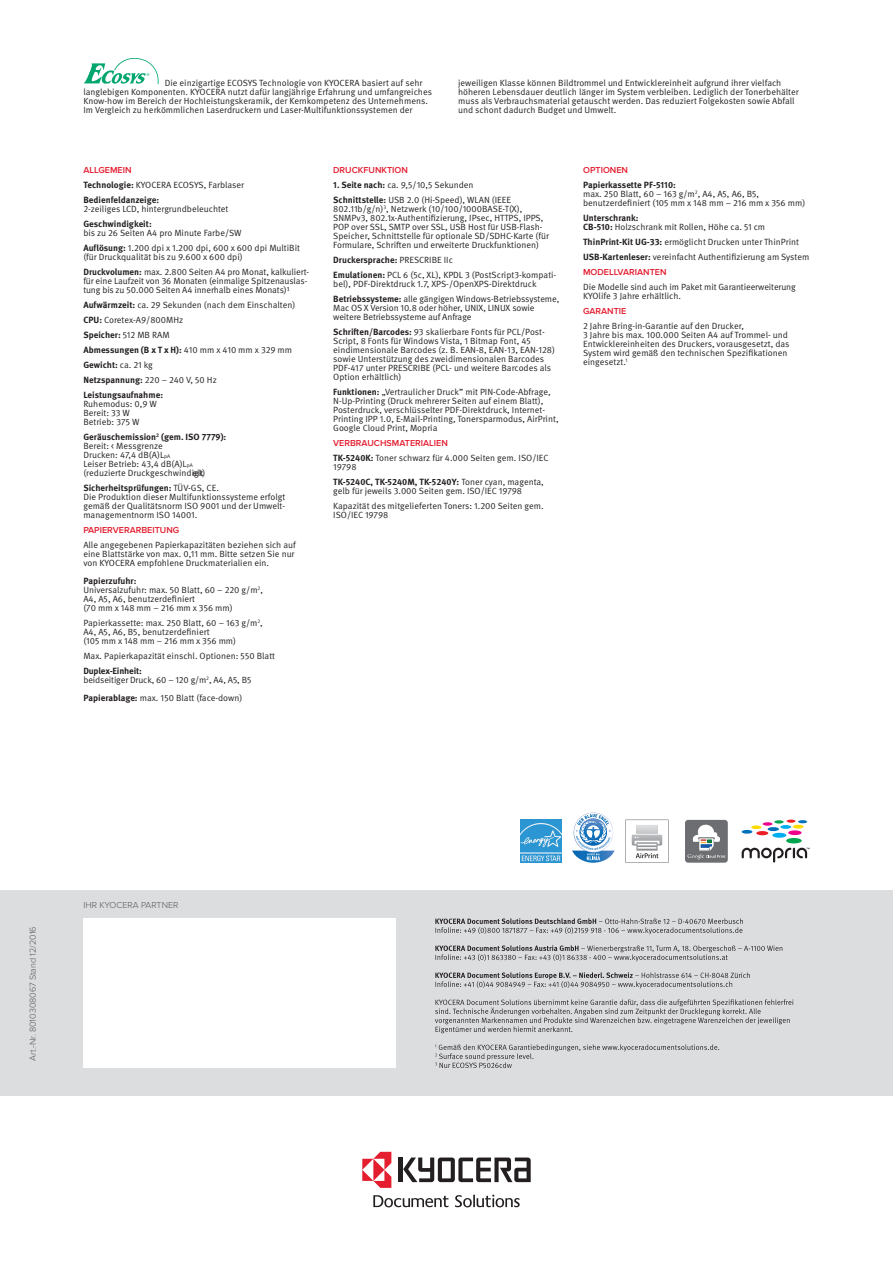
<style>
.page{position:relative;width:893px;height:1263px;background:#fff}
.page>*{position:absolute;margin:0;border:0;box-sizing:border-box;transform-origin:0 0}
.Copy2_space_after_2p{font:9px/9px "Meta Pro Norm";color:#231f20}
.Copy2_space_after_2p-2{font:700 9px "Meta Pro";color:#231f20}
.Copy2_space_after_2p-3{font:600 9px "Proxima Nova";color:#e41d2f}
.Business_Partner_Num{font:300 9px "Proxima Nova";color:#57585a}
.Subhead_red{font:600 9px "Proxima Nova";color:#e41d2f}
.s1{font-family:"Meta Pro";font-weight:700}
.s2{font-family:"Meta Pro Norm";font-weight:400}
</style>
<div class="page">
<hr style="left:399px;top:1157px;width:4px;height:25px;background:#231f20">
<svg style="left:403px;top:1157px;width:128px;height:25px"></svg>
<svg style="left:362px;top:1152px;width:29px;height:36px"></svg>
<svg style="left:455px;top:1195px;width:65px;height:12px"></svg>
<svg style="left:373px;top:1195px;width:75px;height:12px"></svg>
<svg style="left:84px;top:58px;width:75px;height:27px"></svg>
<div style="left:0;top:891px;width:893px;height:205px;background:#dcdddf"></div>
<div style="left:83px;top:918px;width:313px;height:150px;background:#fff"></div>
<svg style="left:435px;top:1044px;width:284px;height:24px"></svg>
<svg style="left:435px;top:999px;width:358px;height:34px"></svg>
<svg style="left:435px;top:972px;width:315px;height:16px"></svg>
<svg style="left:435px;top:945px;width:347px;height:16px"></svg>
<svg style="left:435px;top:918px;width:308px;height:16px"></svg>
<img style="left:520px;top:820px;width:42px;height:42px">
<svg style="left:625px;top:820px;width:44px;height:43px"></svg>
<img style="left:628px;top:824px;width:38px;height:27px">
<div style="left:786px;top:838px;width:16px;height:5px;background:#00a54f;border-radius:50%"></div>
<div style="left:788px;top:830px;width:14px;height:5px;background:#ed028c;border-radius:50%"></div>
<div style="left:772px;top:833px;width:14px;height:5px;background:#00aeef;border-radius:50%"></div>
<svg style="left:756px;top:831px;width:12px;height:4px"></svg>
<svg style="left:768px;top:827px;width:11px;height:4px"></svg>
<svg style="left:751px;top:825px;width:10px;height:4px"></svg>
<svg style="left:742px;top:830px;width:10px;height:4px"></svg>
<svg style="left:763px;top:820px;width:44px;height:8px"></svg>
<svg style="left:742px;top:848px;width:68px;height:14px"></svg>
<svg style="left:573px;top:812px;width:40px;height:40px"></svg>
<svg style="left:572px;top:814px;width:43px;height:49px"></svg>
<div style="left:685px;top:820px;width:43px;height:43px;background:#6d6e71;border-radius:3px"></div>
<svg style="left:687px;top:824px;width:38px;height:35px"></svg>
<p class="Copy2_space_after_2p" style="left:83px;top:77px;width:350px;text-indent:81px">Die einzigartige ECOSYS Technologie von KYOCERA basiert auf sehr langlebigen Komponenten. KYOCERA nutzt dafür langjährige Erfahrung und umfangreiches Know-how im Bereich der Hochleistungskeramik, der Kernkompetenz des Unternehmens.<br>Im Vergleich zu herkömmlichen Laserdruckern und Laser-Multifunktionssystemen der</p>
<p class="Copy2_space_after_2p" style="left:458px;top:77px;width:342px">jeweiligen Klasse können Bildtrommel und Entwicklereinheit aufgrund ihrer vielfach höheren Lebensdauer deutlich länger im System verbleiben. Lediglich der Tonerbehälter muss als Verbrauchsmaterial getauscht werden. Das reduziert Folgekosten sowie Abfall und schont dadurch Budget und Umwelt.</p>
<p class="Subhead_red" style="left:83px;top:164px;width:50px">ALLGEMEIN</p>
<p class="Copy2_space_after_2p" style="left:83px;top:179px;width:162px"><span class="s1">Technologie:</span> KYOCERA ECOSYS, Farblaser</p>
<p class="Copy2_space_after_2p" style="left:83px;top:194px;width:147px"><span class="s1">Bedienfeldanzeige:<br></span>2-zeiliges LCD, hintergrundbeleuchtet</p>
<p class="Copy2_space_after_2p" style="left:83px;top:218px;width:160px"><span class="s1">Geschwindigkeit:<br></span>bis zu 26 Seiten A4 pro Minute Farbe/SW</p>
<p class="Copy2_space_after_2p" style="left:83px;top:242px;width:218px"><span class="s1">Auflösung:</span> 1.200 dpi x 1.200 dpi, 600 x 600 dpi MultiBit (für Druckqualität bis zu 9.600 x 600 dpi)</p>
<p class="Copy2_space_after_2p" style="left:83px;top:266px;width:227px"><span class="s1">Druckvolumen:</span> max. 2.800 Seiten A4 pro Monat, kalkuliert&shy;für eine Laufzeit von 36 Monaten (einmalige Spitzenauslas&shy;tung bis zu 50.000 Seiten A4 innerhalb eines Monats)1</p>
<p class="Copy2_space_after_2p" style="left:83px;top:299px;width:214px"><span class="s1">Aufwärmzeit:</span> ca. 29 Sekunden (nach dem Einschalten)</p>
<p class="Copy2_space_after_2p" style="left:83px;top:314px;width:101px"><span class="s1">CPU:</span> Coretex-A9/800MHz</p>
<p class="Copy2_space_after_2p-2" style="left:83px;top:327px;width:88px">Speicher: <span class="s2">512 MB RAM</span></p>
<p class="Copy2_space_after_2p-2" style="left:83px;top:343px;width:210px">Abmessungen (B x T x H): <span class="s2">410 mm x 410 mm x 329 mm</span></p>
<p class="Copy2_space_after_2p-2" style="left:83px;top:357px;width:71px">Gewicht: <span class="s2">ca. 21 kg</span></p>
<p class="Copy2_space_after_2p-2" style="left:83px;top:372px;width:135px">Netzspannung: <span class="s2">220 – 240 V, 50 Hz</span></p>
<p class="Copy2_space_after_2p" style="left:83px;top:389px;width:81px"><span class="s1">Leistungsaufnahme:<br></span>Ruhemodus: 0,9 W<br>Bereit: 33 W<br>Betrieb: 375 W</p>
<p class="Copy2_space_after_2p" style="left:83px;top:431px;width:144px"><span class="s1">Geräuschemission</span><sup>2</sup> <span class="s1">(gem. ISO 7779):<br></span>Bereit: &lt; Messgrenze<br>Drucken: 47,4 dB(A)L<sub>pA<br></sub>Leiser Betrieb: 43,4 dB(A)L<sub>pA </sub>(reduzierte Druckgeschwindigk</p>
<p class="Copy2_space_after_2p" style="left:193px;top:468px;width:14px">eit)</p>
<p class="Copy2_space_after_2p" style="left:83px;top:482px;width:204px"><span class="s1">Sicherheitsprüfungen:</span> TÜV-GS, CE.<br>Die Produktion dieser Multifunktionssysteme erfolgt gemäß der Qualitätsnorm ISO 9001 und der Umwelt&shy;managementnorm ISO 14001.</p>
<p class="Copy2_space_after_2p-3" style="left:83px;top:524px;width:97px">PAPIERVERARBEITUNG</p>
<p class="Copy2_space_after_2p" style="left:83px;top:539px;width:214px">Alle angegebenen Papierkapazitäten beziehen sich auf eine Blattstärke von max. 0,11 mm. Bitte setzen Sie nur von KYOCERA empfohlene Druckmaterialien ein.</p>
<p class="Copy2_space_after_2p" style="left:83px;top:575px;width:181px"><span class="s1">Papierzufuhr:<br></span>Universalzufuhr: max. 50 Blatt, 60 – 220 g/m<sup>2</sup>,<br>A4, A5, A6, benutzerdefiniert<br>(70 mm x 148 mm – 216 mm x 356 mm)</p>
<p class="Copy2_space_after_2p" style="left:83px;top:617px;width:181px">Papierkassette: max. 250 Blatt, 60 – 163 g/m<sup>2</sup>,<br>A4, A5, A6, B5, benutzerdefiniert<br>(105 mm x 148 mm – 216 mm x 356 mm)</p>
<p class="Copy2_space_after_2p" style="left:83px;top:650px;width:193px">Max. Papierkapazität einschl. Optionen: 550 Blatt</p>
<p class="Copy2_space_after_2p" style="left:83px;top:665px;width:170px"><span class="s1">Duplex-Einheit:<br></span>beidseitiger Druck, 60 – 120 g/m<sup>2</sup>, A4, A5, B5</p>
<p class="Copy2_space_after_2p" style="left:83px;top:692px;width:160px"><span class="s1">Papierablage:</span> max. 150 Blatt (face-down)</p>
<p class="Copy2_space_after_2p-3" style="left:333px;top:164px;width:76px">DRUCKFUNKTION</p>
<p class="Copy2_space_after_2p" style="left:333px;top:179px;width:142px"><span class="s1">1. Seite nach:</span> ca. 9,5/10,5 Sekunden</p>
<p class="Copy2_space_after_2p" style="left:333px;top:194px;width:217px"><span class="s1">Schnittstelle:</span> USB 2.0 (Hi-Speed), WLAN (IEEE 802.11b/g/n)<sup>3</sup>, Netzwerk (10/100/1000BASE-T(X), SNMPv3, 802.1x-Authentifizierung, IPsec, HTTPS, IPPS, POP over SSL, SMTP over SSL, USB Host für USB-Flash-Speicher, Schnittstelle für optionale SD/SDHC-Karte (für Formulare, Schriften und erweiterte Druckfunktionen)</p>
<p class="Copy2_space_after_2p-2" style="left:333px;top:252px;width:121px">Druckersprache: <span class="s2">PRESCRIBE IIc</span></p>
<p class="Copy2_space_after_2p" style="left:333px;top:269px;width:225px"><span class="s1">Emulationen:</span> PCL 6 (5c, XL), KPDL 3 (PostScript3-kompati&shy;bel), PDF-Direktdruck 1.7, XPS-/OpenXPS-Direktdruck</p>
<p class="Copy2_space_after_2p" style="left:333px;top:293px;width:228px"><span class="s1">Betriebssysteme:</span> alle gängigen Windows-Betriebssysteme,<br>Mac OS X Version 10.8 oder höher, UNIX, LINUX sowie weitere Betriebssysteme auf Anfrage</p>
<p class="Copy2_space_after_2p" style="left:333px;top:326px;width:223px"><span class="s1">Schriften/Barcodes:</span> 93 skalierbare Fonts für PCL/Post-Script, 8 Fonts für Windows Vista, 1 Bitmap Font, 45 eindimensionale Barcodes (z. B. EAN-8, EAN-13, EAN-128) sowie Unterstützung des zweidimensionalen Barcodes PDF-417 unter PRESCRIBE (PCL- und weitere Barcodes als Option erhältlich)</p>
<p class="Copy2_space_after_2p" style="left:333px;top:386px;width:227px"><span class="s1">Funktionen:</span> „Vertraulicher Druck” mit PIN-Code-Abfrage, N-Up-Printing (Druck mehrerer Seiten auf einem Blatt), Posterdruck, verschlüsselter PDF-Direktdruck, Internet-Printing IPP 1.0, E-Mail-Printing, Tonersparmodus, AirPrint, Google Cloud Print, Mopria</p>
<p class="Copy2_space_after_2p-3" style="left:333px;top:437px;width:116px">VERBRAUCHSMATERIALIEN</p>
<p class="Copy2_space_after_2p" style="left:333px;top:452px;width:217px"><span class="s1">TK-5240K:</span> Toner schwarz für 4.000 Seiten gem. ISO/IEC<br>19798</p>
<p class="Copy2_space_after_2p" style="left:333px;top:476px;width:212px"><span class="s1">TK-5240C, TK-5240M, TK-5240Y:</span> Toner cyan, magenta, gelb für jeweils 3.000 Seiten gem. ISO/IEC 19798</p>
<p class="Copy2_space_after_2p" style="left:333px;top:500px;width:212px">Kapazität des mitgelieferten Toners: 1.200 Seiten gem.<br>ISO/IEC 19798</p>
<p class="Copy2_space_after_2p-3" style="left:583px;top:164px;width:46px">OPTIONEN</p>
<p class="Copy2_space_after_2p" style="left:583px;top:179px;width:224px"><span class="s1">Papierkassette PF-5110:<br></span>max. 250 Blatt, 60 – 163 g/m<sup>2</sup>, A4, A5, A6, B5, benutzerdefiniert (105 mm x 148 mm – 216 mm x 356 mm)</p>
<p class="Copy2_space_after_2p" style="left:583px;top:212px;width:184px"><span class="s1">Unterschrank:<br>CB-510:</span> Holzschrank mit Rollen, Höhe ca. 51 cm</p>
<p class="Copy2_space_after_2p" style="left:583px;top:236px;width:217px"><span class="s1">ThinPrint-Kit UG-33:</span> ermöglicht Drucken unter ThinPrint</p>
<p class="Copy2_space_after_2p" style="left:583px;top:251px;width:228px"><span class="s1">USB-Kartenleser:</span> vereinfacht Authentifizierung am System</p>
<p class="Copy2_space_after_2p-3" style="left:583px;top:266px;width:85px">MODELLVARIANTEN</p>
<p class="Copy2_space_after_2p" style="left:583px;top:281px;width:214px">Die Modelle sind auch im Paket mit Garantieerweiterung<br>KYOlife 3 Jahre erhältlich.</p>
<p class="Copy2_space_after_2p-3" style="left:583px;top:305px;width:45px">GARANTIE</p>
<p class="Copy2_space_after_2p" style="left:583px;top:320px;width:162px">2 Jahre Bring-in-Garantie auf den Drucker,</p>
<p class="Copy2_space_after_2p" style="left:583px;top:329px;width:208px">3 Jahre bis max. 100.000 Seiten A4 auf Trommel- und Entwicklereinheiten des Druckers, vorausgesetzt, das System wird gemäß den technischen Spezifikationen eingesetzt.<sup>1</sup></p>
<p class="Business_Partner_Num" style="left:28px;top:1061px;width:136px;rotate:-90deg">Art.-Nr. 8010308067 Stand 12/2016</p>
<p class="Business_Partner_Num" style="left:83px;top:899px;width:97px">IHR KYOCERA PARTNER</p>
</div>
